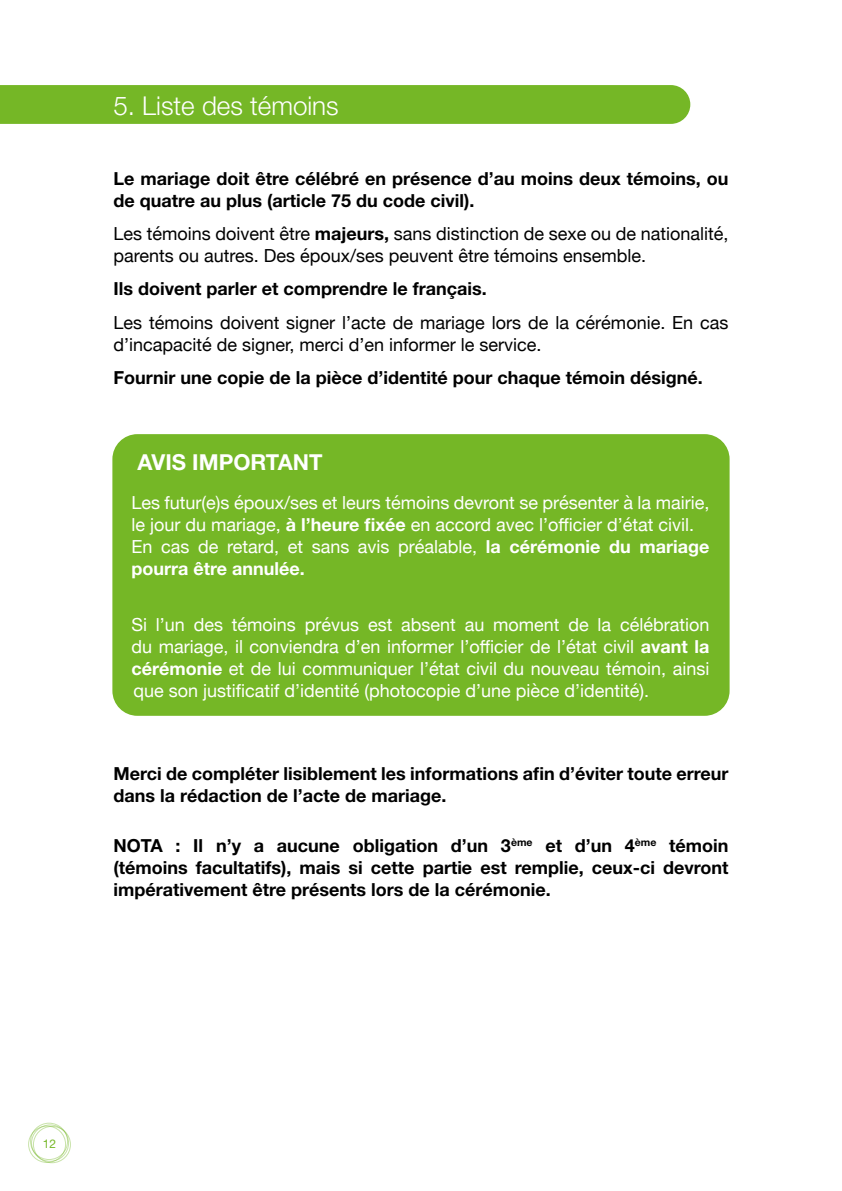
<style>
.page{position:relative;width:842px;height:1191px;background:#fff}
.page>*{position:absolute;margin:0;border:0;box-sizing:border-box;transform-origin:0 0}
.t1{font:300 26px "Helvetica Neue";color:#fff}
.t2{font:700 22px "Helvetica Neue";color:#fff}
.t3{font:700 18px/22px "Helvetica Neue";color:#000}
.t4{font:18px/22px "Helvetica Neue";color:#fff}
.t5{font:18px/22px "Helvetica Neue";color:#000}
.t6{font:12px "Helvetica Neue";color:#75b726}
.s1{font-weight:700}
</style>
<div class="page">
<div style="left:31px;top:1124px;width:38px;height:37px;border:1px solid #75b726;border-radius:50%"></div>
<div style="left:33px;top:1126px;width:38px;height:37px;border:1px solid #75b726;border-radius:50%"></div>
<div style="left:30px;top:1123px;width:38px;height:36px;border:1px solid #75b726;border-radius:50%"></div>
<div style="left:28px;top:1125px;width:38px;height:37px;border:1px solid #75b726;border-radius:50%"></div>
<div style="left:0;top:85px;width:690px;height:39px;background:#75b726"></div>
<div style="left:113px;top:435px;width:616px;height:280px;background:#75b726;border-radius:24px"></div>
<div style="left:112px;top:434px;width:618px;height:282px;border:2px solid #75b726;border-radius:24px"></div>
<hr style="left:841px;top:85px;width:1px;height:471px;background:#75b726">
<hr style="left:841px;top:626px;width:1px;height:471px;background:#75b726">
<h1 class="t1" style="left:113px;top:90px;width:227px">5. Liste des témoins</h1>
<p class="t3" style="left:113px;top:167px;width:617px">Le mariage doit être célébré en présence d’au moins deux témoins, ou de quatre au plus (article 75 du code civil).</p>
<p class="t5" style="left:113px;top:224px;width:617px">Les témoins doivent être <span class="s1">majeurs,</span> sans distinction de sexe ou de nationalité, parents ou autres. Des époux/ses peuvent être témoins ensemble.</p>
<p class="t3" style="left:113px;top:277px;width:375px">Ils doivent parler et comprendre le français.</p>
<p class="t5" style="left:113px;top:312px;width:617px">Les témoins doivent signer l’acte de mariage lors de la cérémonie. En cas d’incapacité de signer, merci d’en informer le service.</p>
<p class="t3" style="left:113px;top:366px;width:591px">Fournir une copie de la pièce d’identité pour chaque témoin désigné.</p>
<p class="t2" style="left:137px;top:449px;width:187px">AVIS IMPORTANT</p>
<p class="t4" style="left:131px;top:493px;width:580px">Les futur(e)s époux/ses et leurs témoins devront se présenter à la mairie, le jour du mariage, <span class="s1">à l’heure fixée</span> en accord avec l’officier d’état civil.<br>En cas de retard, et sans avis préalable, <span class="s1">la cérémonie du mariage pourra être annulée.</span></p>
<p class="t4" style="left:131px;top:614px;width:580px;text-align:justify">Si l’un des témoins prévus est absent au moment de la célébration du mariage, il conviendra d’en informer l’officier de l’état civil <span class="s1">avant la cérémonie</span> et de lui communiquer l’état civil du nouveau témoin, ainsi que son justificatif d’identité (photocopie d’une pièce d’identité).</p>
<p class="t3" style="left:113px;top:762px;width:617px">Merci de compléter lisiblement les informations afin d’éviter toute erreur dans la rédaction de l’acte de mariage.</p>
<p class="t3" style="left:113px;top:834px;width:617px;text-align:justify">NOTA : Il n’y a aucune obligation d’un 3<sup>ème</sup> et d’un 4<sup>ème</sup> témoin (témoins facultatifs), mais si cette partie est remplie, ceux-ci devront impérativement être présents lors de la cérémonie.</p>
<p class="t6" style="left:43px;top:1136px;width:15px">12</p>
</div>
